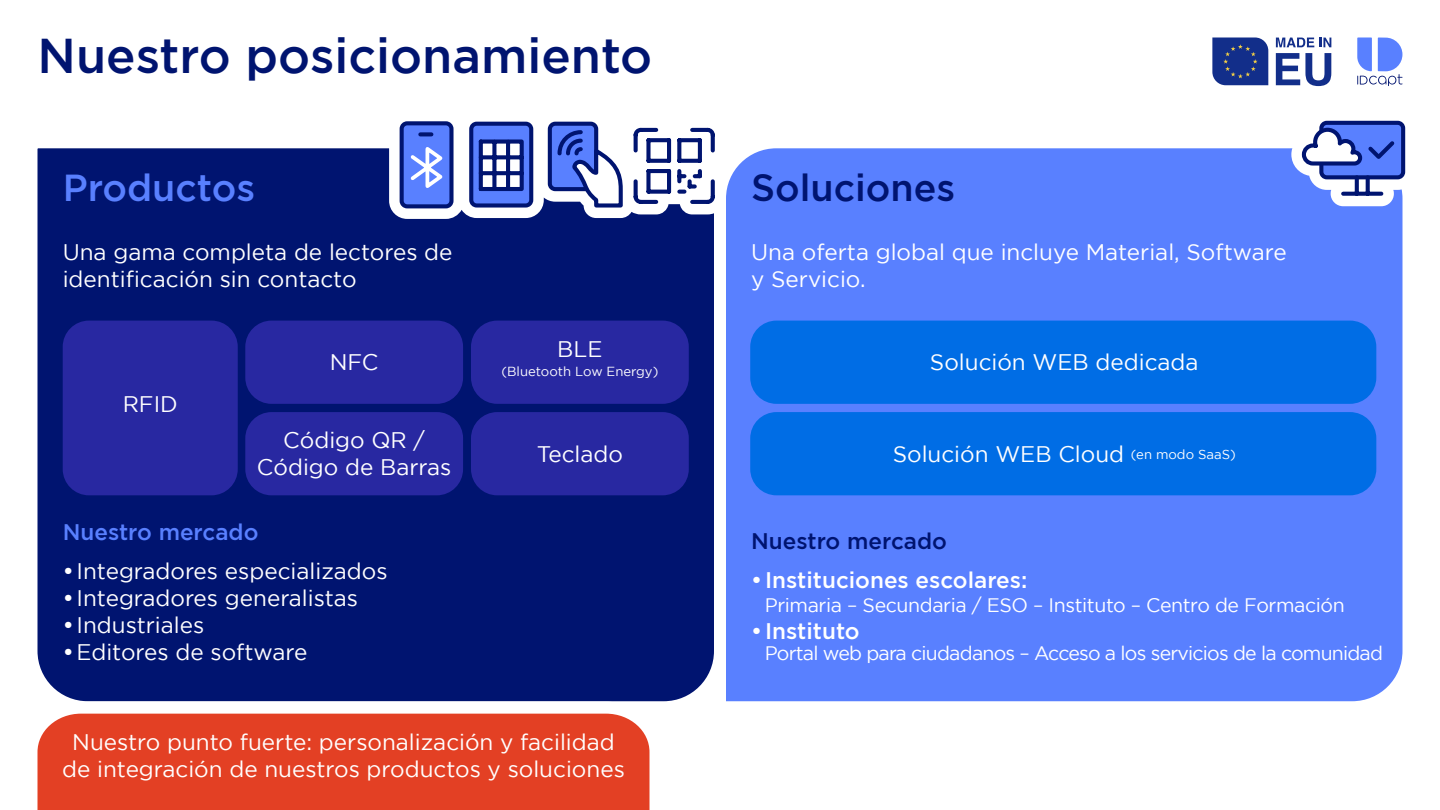
<style>
.page{position:relative;width:1440px;height:810px;background:#fff}
.page>*{position:absolute;margin:0;border:0;box-sizing:border-box;transform-origin:0 0}
.t1{font:500 48.75px "Gotham";color:#001470}
.t2{font:500 37.5px "Gotham";color:#001470}
.t3{font:500 37.5px "Gotham";color:#5980ff}
.t4{font:22.5px/27px "Gotham";color:#fff}
.t5{font:500 22.5px "Gotham";color:#fff}
.t6{font:500 22.5px "Gotham";color:#5980ff}
.t7{font:500 22.5px "Gotham";color:#001470}
.t8{font:19.5px "Gotham";letter-spacing:-.04em;color:#fff}
.t9{font:19.5px "Gotham";letter-spacing:-.02em;color:#fff}
.t10{font:13.12px "Gotham";color:#fff}
.s1{font-weight:500}
.s2{font-size:13.12px}
</style>
<div class="page">
<svg style="left:1276px;top:38px;width:38px;height:9px"></svg>
<svg style="left:1320px;top:38px;width:11px;height:9px"></svg>
<svg style="left:1276px;top:53px;width:55px;height:33px"></svg>
<svg style="left:1212px;top:38px;width:56px;height:47px;background:#20398b"></svg>
<svg style="left:1357px;top:38px;width:46px;height:48px"></svg>
<div style="left:37px;top:148px;width:671px;height:553px;background:#001470"></div>
<div style="left:708px;top:148px;width:695px;height:554px;background:#5980ff"></div>
<svg style="left:37px;top:696px;width:631px;height:114px;background:#dd5a47"></svg>
<div style="left:63px;top:321px;width:175px;height:174px;background:#2828a1;border-radius:26px"></div>
<div style="left:471px;top:321px;width:218px;height:83px;background:#2828a1;border-radius:26px"></div>
<div style="left:245px;top:321px;width:218px;height:83px;background:#2828a1;border-radius:26px"></div>
<div style="left:471px;top:412px;width:218px;height:83px;background:#2828a1;border-radius:26px"></div>
<div style="left:245px;top:412px;width:218px;height:83px;background:#2828a1;border-radius:26px"></div>
<div style="left:750px;top:321px;width:626px;height:83px;background:#006de5;border-radius:26px"></div>
<div style="left:750px;top:412px;width:626px;height:83px;background:#006de5;border-radius:26px"></div>
<svg style="left:1291px;top:120px;width:115px;height:86px"></svg>
<svg style="left:389px;top:121px;width:336px;height:98px"></svg>
<p class="t1" style="left:38px;top:28px;width:616px">Nuestro posicionamiento</p>
<p class="t3" style="left:63px;top:166px;width:194px">Productos</p>
<p class="t4" style="left:63px;top:239px;width:391px">Una gama completa de lectores de identificación sin contacto</p>
<p class="t4" style="left:123px;top:391px;width:57px">RFID</p>
<p class="t4" style="left:330px;top:349px;width:50px">NFC</p>
<p class="t4" style="left:257px;top:427px;width:196px;text-align:center">Código QR /<br>Código de Barras</p>
<p class="t6" style="left:63px;top:519px;width:197px">Nuestro mercado</p>
<p class="t4" style="left:63px;top:557px;width:326px"><span class="s1">•</span> Integradores especializados</p>
<p class="t4" style="left:63px;top:584px;width:297px"><span class="s1">•</span> Integradores generalistas</p>
<p class="t4" style="left:63px;top:611px;width:143px"><span class="s1">•</span> Industriales</p>
<p class="t4" style="left:63px;top:638px;width:246px"><span class="s1">•</span>Editores de software</p>
<p class="t4" style="left:557px;top:335px;width:47px">BLE</p>
<p class="t10" style="left:501px;top:365px;width:159px">(Bluetooth Low Energy)</p>
<p class="t4" style="left:537px;top:440px;width:88px">Teclado</p>
<p class="t4" style="left:72px;top:729px;width:544px">Nuestro punto fuerte: personalización y facilidad</p>
<p class="t4" style="left:62px;top:756px;width:564px">de integración de nuestros productos y soluciones</p>
<p class="t2" style="left:751px;top:166px;width:206px">Soluciones</p>
<p class="t4" style="left:751px;top:239px;width:537px">Una oferta global que incluye Material, Software y Servicio.</p>
<p class="t4" style="left:930px;top:349px;width:270px">Solución WEB dedicada</p>
<p class="t4" style="left:893px;top:440px;width:345px">Solución WEB Cloud <span class="s2">(en modo SaaS)</span></p>
<p class="t7" style="left:751px;top:528px;width:197px">Nuestro mercado</p>
<p class="t5" style="left:751px;top:567px;width:278px">• Instituciones escolares:</p>
<p class="t9" style="left:765px;top:594px;width:582px">Primaria – Secundaria / ESO – Instituto – Centro de Formación</p>
<p class="t5" style="left:751px;top:618px;width:110px">• Instituto</p>
<p class="t8" style="left:765px;top:642px;width:620px">Portal web para ciudadanos – Acceso a los servicios de la comunidad</p>
</div>
